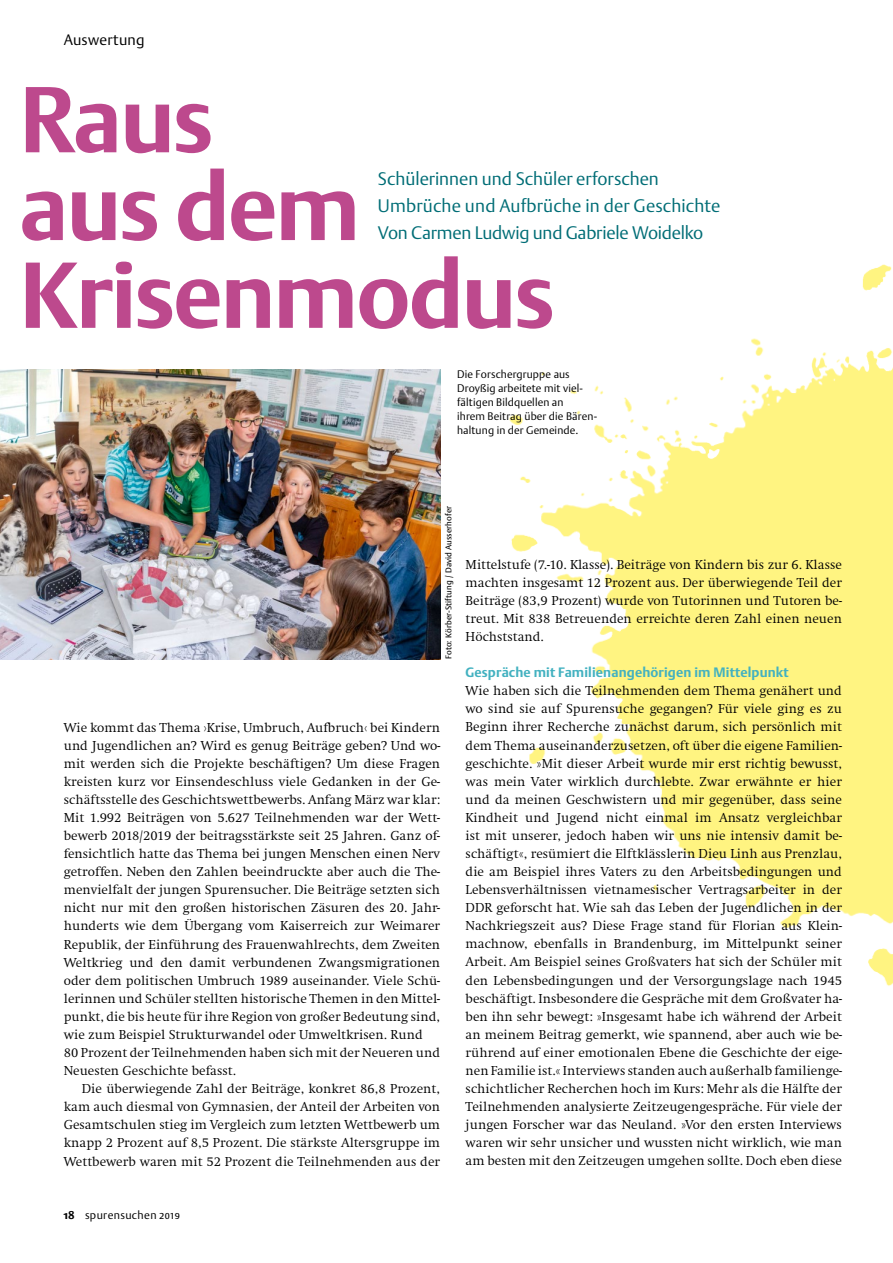
<style>
.page{position:relative;width:893px;height:1263px;background:#fff}
.page>*{position:absolute;margin:0;border:0;box-sizing:border-box;transform-origin:0 0}
.t1{font:700 92.4px/87.8px "DTL Argo ST";letter-spacing:-.02em;color:#bd498d}
.t2{font:300 18px/27px "DTL Argo ST";color:#006d76}
.t3{font:300 15px "DTL Argo ST";letter-spacing:.01em;color:#000}
.t4{font:300 13.5px/18.1px "Swift EF";letter-spacing:.005em;color:#000;text-align:justify}
.t5{font:700 13.5px "DTL Argo ST";letter-spacing:.01em;color:#42b1c0}
.t6{font:300 11.25px "DTL Argo ST";letter-spacing:.03em;color:#000}
.t7{font:300 10.8px/14px "DTL Argo ST";letter-spacing:.015em;color:#000}
.t8{font:8.25px "DTL Argo ST";letter-spacing:.015em;color:#000}
.s1{font-weight:700}
.s2{font-family:"DTL Argo T Caps"}
</style>
<div class="page">
<img style="left:435px;top:264px;width:458px;height:722px">
<img style="left:0;top:370px;width:440px;height:289px">
<p class="t3" style="left:64px;top:30px;width:82px">Auswertung</p>
<h1 class="t1" style="left:19px;top:75px;width:537px">Raus<br>aus dem<br>Krisenmodus</h1>
<h2 class="t2" style="left:378px;top:165px;width:344px">Schülerinnen und Schüler erforschen<br>Umbrüche und Aufbrüche in der Geschichte<br>Von Carmen Ludwig und Gabriele Woidelko</h2>
<p class="t7" style="left:457px;top:367px;width:142px">Die Forschergruppe aus<br>Droyßig arbeitete mit viel&shy;fältigen Bildquellen an<br>ihrem Beitrag über die Bären&shy;haltung in der Gemeinde.</p>
<p class="t8" style="left:444px;top:659px;width:155px;rotate:-90deg">Foto: Körber-Stiftung / David Ausserhofer</p>
<p class="t4" style="left:64px;top:718px;width:378px;text-align:left">Wie kommt das Thema ›Krise, Umbruch, Aufbruch‹ bei Kindern und Jugendlichen an? Wird es genug Beiträge geben? Und wo&shy;mit werden sich die Projekte beschäftigen? Um diese Fragen kreisten kurz vor Einsendeschluss viele Gedanken in der Ge&shy;schäftsstelle des Geschichtswettbewerbs. Anfang März war klar:<br>Mit 1.992 Beiträgen von 5.627 Teilnehmenden war der Wett&shy;bewerb 2018/2019 der beitragsstärkste seit 25 Jahren. Ganz of&shy;fensichtlich hatte das Thema bei jungen Menschen einen Nerv getroffen. Neben den Zahlen beeindruckte aber auch die The&shy;menvielfalt der jungen Spurensucher. Die Beiträge setzten sich nicht nur mit den großen historischen Zäsuren des 20. Jahr&shy;hunderts wie dem Übergang vom Kaiserreich zur Weimarer Republik, der Einführung des Frauenwahlrechts, dem Zweiten Weltkrieg und den damit verbundenen Zwangsmigrationen oder dem politischen Umbruch 1989 auseinander. Viele Schü&shy;lerinnen und Schüler stellten historische Themen in den Mittel&shy;punkt, die bis heute für ihre Region von großer Bedeutung sind, wie zum Beispiel Strukturwandel oder Umweltkrisen. Rund 80 Prozent der Teilnehmenden haben sich mit der Neueren und Neuesten Geschichte befasst.</p>
<p class="t4" style="left:64px;top:1080px;width:378px;text-indent:18px">Die überwiegende Zahl der Beiträge, konkret 86,8 Prozent, kam auch diesmal von Gymnasien, der Anteil der Arbeiten von Gesamtschulen stieg im Vergleich zum letzten Wettbewerb um knapp 2 Prozent auf 8,5 Prozent. Die stärkste Altersgruppe im Wettbewerb waren mit 52 Prozent die Teilnehmenden aus der</p>
<p class="t4" style="left:466px;top:555px;width:378px">Mittelstufe (7.-10. Klasse). Beiträge von Kindern bis zur 6. Klasse machten insgesamt 12 Prozent aus. Der überwiegende Teil der Beiträge (83,9 Prozent) wurde von Tutorinnen und Tutoren be&shy;treut. Mit 838 Betreuenden erreichte deren Zahl einen neuen Höchststand.</p>
<p class="t5" style="left:466px;top:664px;width:325px">Gespräche mit Familienangehörigen im Mittelpunkt</p>
<p class="t4" style="left:466px;top:682px;width:378px">Wie haben sich die Teilnehmenden dem Thema genähert und wo sind sie auf Spurensuche gegangen? Für viele ging es zu Beginn ihrer Recherche zunächst darum, sich persönlich mit dem Thema auseinanderzusetzen, oft über die eigene Familien&shy;geschichte. »Mit dieser Arbeit wurde mir erst richtig bewusst, was mein Vater wirklich durchlebte. Zwar erwähnte er hier und da meinen Geschwistern und mir gegenüber, dass seine Kindheit und Jugend nicht einmal im Ansatz vergleichbar ist mit unserer, jedoch haben wir uns nie intensiv damit be&shy;schäftigt«, resümiert die Elftklässlerin Dieu Linh aus Prenzlau, die am Beispiel ihres Vaters zu den Arbeitsbedingungen und Lebensverhältnissen vietnamesischer Vertragsarbeiter in der DDR geforscht hat. Wie sah das Leben der Jugendlichen in der Nachkriegszeit aus? Diese Frage stand für Florian aus Klein&shy;machnow, ebenfalls in Brandenburg, im Mittelpunkt seiner Arbeit. Am Beispiel seines Großvaters hat sich der Schüler mit den Lebensbedingungen und der Versorgungslage nach 1945 beschäftigt. Insbesondere die Gespräche mit dem Großvater ha&shy;ben ihn sehr bewegt: »Insgesamt habe ich während der Arbeit an meinem Beitrag gemerkt, wie spannend, aber auch wie be&shy;rührend auf einer emotionalen Ebene die Geschichte der eige&shy;nen Familie ist.« Interviews standen auch außerhalb familienge&shy;schichtlicher Recherchen hoch im Kurs: Mehr als die Hälfte der Teilnehmenden analysierte Zeitzeugengespräche. Für viele der jungen Forscher war das Neuland. »Vor den ersten Interviews waren wir sehr unsicher und wussten nicht wirklich, wie man am besten mit den Zeitzeugen umgehen sollte. Doch eben diese</p>
<p class="t6" style="left:64px;top:1209px;width:118px"><span class="s1">18</span> spurensuchen <span class="s2">2019</span></p>
</div>
